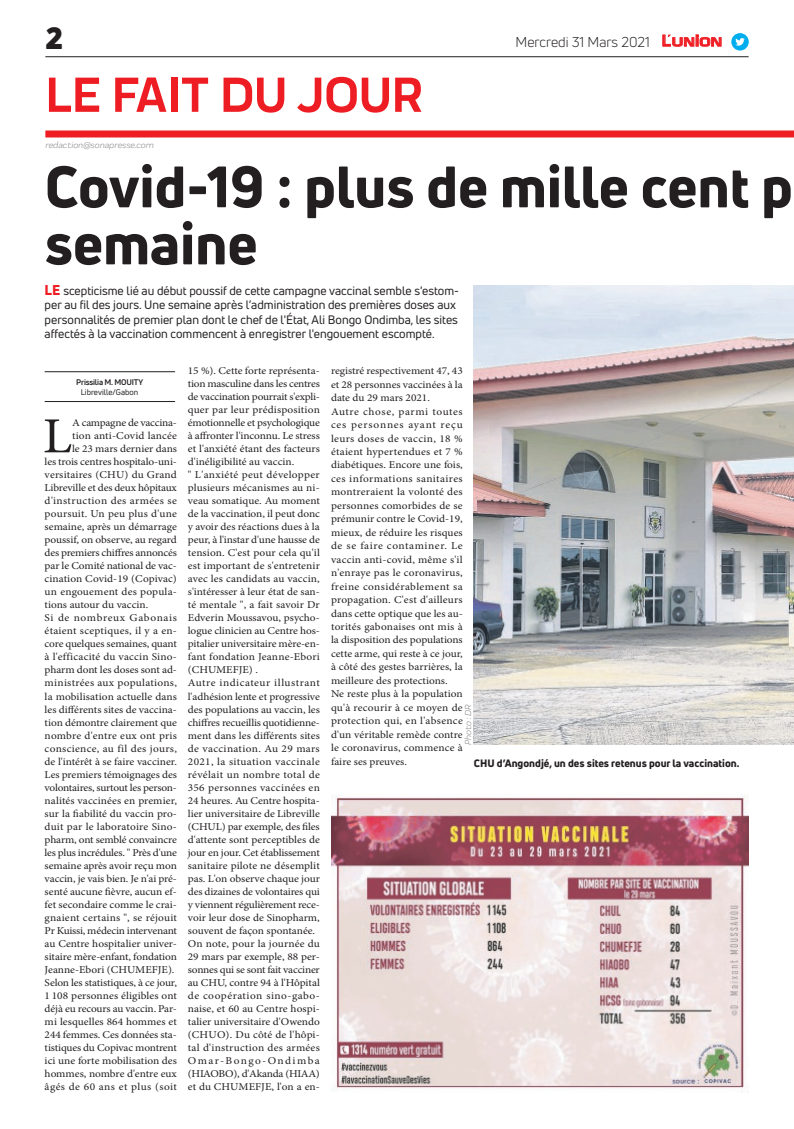
<style>
.page{position:relative;width:794px;height:1129px;background:#fff}
.page>*{position:absolute;margin:0;border:0;box-sizing:border-box;transform-origin:0 0}
.t1{font:800 57px/57px "Uni Neue";color:#231f20}
.t2{font:700 51px "Praktika";color:#ee1d23}
.t3{font:50.5px "Minion Pro";color:#231f20;scale:1.08 1}
.t4{font:900 30px "Uni Neue";color:#231f20}
.t5{font:14px "Uni Neue";color:#231f20}
.t6{font:12px/14.4px "Uni Neue";color:#231f20}
.t7{font:10.5px/13px "Minion Pro";color:#231f20;scale:1.08 1}
.t8{font:10.5px "Minion Pro";letter-spacing:-.02em;color:#231f20;scale:1.08 1}
.t9{font:10.5px "Minion Pro";letter-spacing:.02em;color:#231f20;scale:1.08 1}
.t10{font:10.5px "Minion Pro";letter-spacing:.025em;color:#231f20;scale:1.08 1}
.t11{font:800 10.5px "Uni Neue";color:#231f20}
.t12{font:10.5px "Minion Pro";letter-spacing:-.025em;color:#231f20;scale:1.08 1}
.t13{font:10.5px "Minion Pro";letter-spacing:.03em;color:#231f20;scale:1.08 1}
.t14{font:10.5px "Minion Pro";letter-spacing:.035em;color:#231f20;scale:1.08 1}
.t15{font:10.5px "Minion Pro";letter-spacing:.055em;color:#231f20;scale:1.08 1}
.t16{font:italic 9px "Praktika";color:#818386}
.t17{font:700 8px "Uni Neue";letter-spacing:-.02em;color:#231f20}
.t18{font:8px "Uni Neue";color:#231f20}
.s1{font-family:"Eurostile";font-weight:600;font-size:14.9px;color:#ee1d23}
.s2{font-family:"Eurostile";font-weight:600;font-size:11.4px;color:#ee1d23}
.s3{font-weight:800;font-size:14px;color:#ee1d23}
</style>
<div class="page">
<hr style="left:45px;top:56px;width:703px;height:1px;background:#231f20">
<img style="left:332px;top:794px;width:416px;height:297px">
<svg style="left:662px;top:34px;width:60px;height:13px"></svg>
<div style="left:731px;top:33px;width:17px;height:18px;background:#00aeef;border-radius:50%"></div>
<svg style="left:735px;top:38px;width:10px;height:8px"></svg>
<div style="left:45px;top:130px;width:749px;height:7px;background:#ee1d23"></div>
<hr style="left:45px;top:401px;width:130px;height:1px;background:#231f20">
<hr style="left:45px;top:371px;width:130px;height:1px;background:#231f20">
<img style="left:474px;top:285px;width:320px;height:459px">
<h3 class="t4" style="left:45px;top:17px;width:19px">2</h3>
<h2 class="t2" style="left:45px;top:54px;width:378px">LE FAIT DU JOUR</h2>
<p class="t16" style="left:45px;top:139px;width:110px">redaction@sonapresse.com</p>
<h3 class="t5" style="left:515px;top:33px;width:208px">Mercredi 31 Mars 2021 <span class="s1">L</span><span class="s2">UNION</span></h3>
<h1 class="t1" style="left:45px;top:157px;width:749px">Covid-19 : plus de mille cent p semaine</h1>
<p class="t6" style="left:45px;top:283px;width:416px"><span class="s3">LE</span> scepticisme lié au début poussif de cette campagne vaccinal semble s'estom&shy;per au fil des jours. Une semaine après l’administration des premières doses aux personnalités de premier plan dont le chef de l'État, Ali Bongo Ondimba, les sites affectés à la vaccination commencent à enregistrer l'engouement escompté.</p>
<p class="t17" style="left:76px;top:376px;width:68px">Prissilia M. MOUITY</p>
<p class="t18" style="left:81px;top:387px;width:59px">Libreville/Gabon</p>
<p class="t7" style="left:188px;top:364px;width:124px">15 %). Cette forte représenta&shy;tion masculine dans les centres de vaccination pourrait s'expli&shy;quer par leur prédisposition émotionnelle et psychologique à affronter l'inconnu. Le stress et l'anxiété étant des facteurs d'inéligibilité au vaccin.<br>" L'anxiété peut développer plusieurs mécanismes au ni&shy;veau somatique. Au moment de la vaccination, il peut donc y avoir des réactions dues à la peur, à l'instar d'une hausse de tension. C'est pour cela qu'il est important de s'entretenir avec les candidats au vaccin, s'intéresser à leur état de san&shy;té mentale ", a fait savoir Dr<br>Edverin Moussavou, psycho&shy;logue clinicien au Centre hos&shy;pitalier universitaire mère-en&shy;fant fondation Jeanne-Ebori (CHUMEFJE) .<br>Autre indicateur illustrant l'adhésion lente et progressive des populations au vaccin, les chiffres recueillis quotidienne&shy;ment dans les différents sites de vaccination. Au 29 mars<br>2021, la situation vaccinale révélait un nombre total de<br>356 personnes vaccinées en<br>24 heures. Au Centre hospita&shy;lier universitaire de Libreville (CHUL) par exemple, des files d'attente sont perceptibles de jour en jour. Cet établissement sanitaire pilote ne désemplit pas. L'on observe chaque jour des dizaines de volontaires qui y viennent régulièrement rece&shy;voir leur dose de Sinopharm, souvent de façon spontanée.<br>On note, pour la journée du<br>29 mars par exemple, 88 per&shy;sonnes qui se sont fait vacciner au CHU, contre 94 à l'Hôpital de coopération sino-gabo&shy;naise, et 60 au Centre hospi&shy;talier universitaire d'Owendo (CHUO). Du côté de l'hôpi&shy;tal d'instruction des armées<br>Omar-Bongo-Ondimba (HIAOBO), d'Akanda (HIAA) et du CHUMEFJE, l'on a en-</p>
<p class="t7" style="left:331px;top:364px;width:123px;line-height:13.4px">registré respectivement 47, 43 et 28 personnes vaccinées à la date du 29 mars 2021.<br>Autre chose, parmi toutes ces personnes ayant reçu leurs doses de vaccin, 18 % étaient hypertendues et 7 % diabétiques. Encore une fois, ces informations sanitaires montreraient la volonté des personnes comorbides de se prémunir contre le Covid-19, mieux, de réduire les risques de se faire contaminer. Le vaccin anti-covid, même s'il n'enraye pas le coronavirus, freine considérablement sa propagation. C'est d'ailleurs dans cette optique que les au&shy;torités gabonaises ont mis à la disposition des populations cette arme, qui reste à ce jour, à côté des gestes barrières, la meilleure des protections.<br>Ne reste plus à la population qu'à recourir à ce moyen de protection qui, en l'absence d'un véritable remède contre le coronavirus, commence à faire ses preuves.</p>
<h3 class="t3" style="left:43px;top:402px;width:29px">L</h3>
<p class="t8" style="left:72px;top:416px;width:99px">A campagne de vaccina-</p>
<p class="t7" style="left:72px;top:429px;width:99px">tion anti-Covid lancée</p>
<p class="t7" style="left:72px;top:442px;width:99px">le 23 mars dernier dans</p>
<p class="t7" style="left:45px;top:455px;width:124px">les trois centres hospitalo-uni-</p>
<p class="t7" style="left:45px;top:468px;width:124px">versitaires (CHU) du Grand</p>
<p class="t7" style="left:45px;top:481px;width:124px">Libreville et des deux hôpitaux</p>
<p class="t13" style="left:45px;top:494px;width:124px">d'instruction des armées se</p>
<p class="t7" style="left:45px;top:507px;width:124px">poursuit. Un peu plus d'une</p>
<p class="t7" style="left:45px;top:520px;width:124px">semaine, après un démarrage</p>
<p class="t7" style="left:45px;top:533px;width:124px">poussif, on observe, au regard</p>
<p class="t8" style="left:45px;top:546px;width:124px">des premiers chiffres annoncés</p>
<p class="t7" style="left:45px;top:559px;width:124px">par le Comité national de vac-</p>
<p class="t7" style="left:45px;top:572px;width:124px">cination Covid-19 (Copivac)</p>
<p class="t9" style="left:45px;top:585px;width:124px">un engouement des popula-</p>
<p class="t7" style="left:45px;top:598px;width:97px">tions autour du vaccin.</p>
<p class="t15" style="left:45px;top:611px;width:124px">Si de nombreux Gabonais</p>
<p class="t9" style="left:45px;top:624px;width:124px">étaient sceptiques, il y a en-</p>
<p class="t7" style="left:45px;top:637px;width:124px">core quelques semaines, quant</p>
<p class="t7" style="left:45px;top:650px;width:124px">à l'efficacité du vaccin Sino-</p>
<p class="t7" style="left:45px;top:663px;width:124px">pharm dont les doses sont ad-</p>
<p class="t10" style="left:45px;top:676px;width:124px">ministrées aux populations,</p>
<p class="t7" style="left:45px;top:689px;width:124px">la mobilisation actuelle dans</p>
<p class="t7" style="left:45px;top:702px;width:124px">les différents sites de vaccina-</p>
<p class="t7" style="left:45px;top:715px;width:124px">tion démontre clairement que</p>
<p class="t7" style="left:45px;top:728px;width:124px">nombre d'entre eux ont pris</p>
<p class="t10" style="left:45px;top:741px;width:124px">conscience, au fil des jours,</p>
<p class="t7" style="left:45px;top:754px;width:124px">de l'intérêt à se faire vacciner.</p>
<p class="t7" style="left:45px;top:767px;width:124px">Les premiers témoignages des</p>
<p class="t12" style="left:45px;top:780px;width:124px">volontaires, surtout les person-</p>
<p class="t7" style="left:45px;top:793px;width:124px">nalités vaccinées en premier,</p>
<p class="t7" style="left:45px;top:806px;width:124px">sur la fiabilité du vaccin pro-</p>
<p class="t7" style="left:45px;top:819px;width:124px">duit par le laboratoire Sino-</p>
<p class="t8" style="left:45px;top:832px;width:124px">pharm, ont semblé convaincre</p>
<p class="t8" style="left:45px;top:845px;width:124px">les plus incrédules. " Près d'une</p>
<p class="t7" style="left:45px;top:858px;width:124px">semaine après avoir reçu mon</p>
<p class="t7" style="left:45px;top:871px;width:124px">vaccin, je vais bien. Je n'ai pré-</p>
<p class="t7" style="left:45px;top:884px;width:124px">senté aucune fièvre, aucun ef-</p>
<p class="t7" style="left:45px;top:897px;width:124px">fet secondaire comme le crai-</p>
<p class="t9" style="left:45px;top:910px;width:124px">gnaient certains ", se réjouit</p>
<p class="t8" style="left:45px;top:923px;width:124px">Pr Kuissi, médecin intervenant</p>
<p class="t7" style="left:45px;top:936px;width:124px">au Centre hospitalier univer-</p>
<p class="t7" style="left:45px;top:949px;width:124px">sitaire mère-enfant, fondation</p>
<p class="t7" style="left:45px;top:962px;width:122px">Jeanne-Ebori (CHUMEFJE).</p>
<p class="t7" style="left:45px;top:975px;width:124px">Selon les statistiques, à ce jour,</p>
<p class="t7" style="left:45px;top:988px;width:124px">1 108 personnes éligibles ont</p>
<p class="t7" style="left:45px;top:1001px;width:124px">déjà eu recours au vaccin. Par-</p>
<p class="t7" style="left:45px;top:1014px;width:124px">mi lesquelles 864 hommes et</p>
<p class="t7" style="left:45px;top:1027px;width:124px">244 femmes. Ces données sta-</p>
<p class="t7" style="left:45px;top:1040px;width:124px">tistiques du Copivac montrent</p>
<p class="t7" style="left:45px;top:1053px;width:124px">ici une forte mobilisation des</p>
<p class="t7" style="left:45px;top:1066px;width:124px">hommes, nombre d'entre eux</p>
<p class="t14" style="left:45px;top:1079px;width:124px">âgés de 60 ans et plus (soit</p>
<p class="t16" style="left:462px;top:744px;width:41px;rotate:-90deg">Photo : DR</p>
<p class="t11" style="left:474px;top:755px;width:267px">CHU d’Angondjé, un des sites retenus pour la vaccination.</p>
</div>
